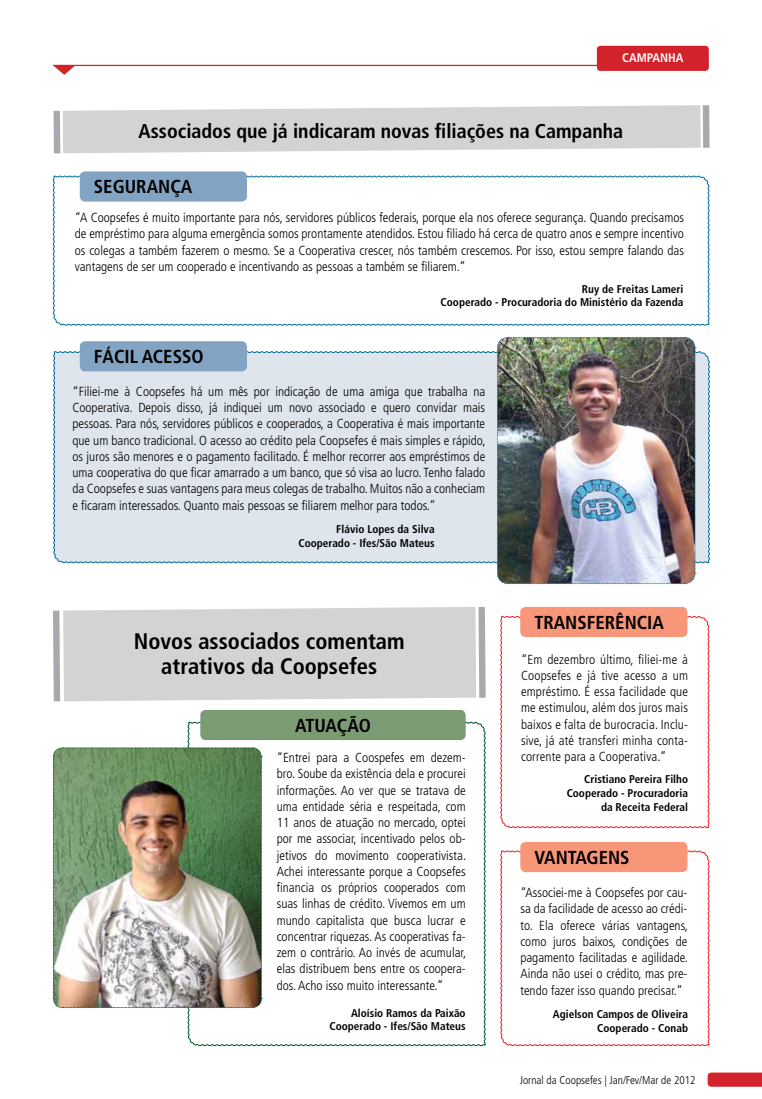
<style>
.page{position:relative;width:762px;height:1099px;background:#fff}
.page>*{position:absolute;margin:0;border:0;box-sizing:border-box;transform-origin:0 0}
.t1{font:condensed 22.5px/25px "Frutiger 67 Bold";color:#000;text-align:center}
.t2{font:condensed 20px "Frutiger 67 Bold";color:#000}
.t3{font:condensed 18.75px "Frutiger 67 Bold";color:#000}
.t4{font:300 condensed 13.12px/16.2px "Frutiger";color:#000;text-align:justify}
.t5{font:condensed 12.5px "Frutiger 67 Bold";color:#fff}
.t6{font:condensed 11.25px/13.8px "Frutiger 67 Bold";color:#000;text-align:right}
.t7{font:300 condensed 11.25px "Frutiger";color:#000}
</style>
<div class="page">
<svg style="left:707px;top:1072px;width:55px;height:14px"></svg>
<svg style="left:187px;top:721px;width:299px;height:325px"></svg>
<svg style="left:53px;top:175px;width:656px;height:151px"></svg>
<svg style="left:500px;top:616px;width:209px;height:212px"></svg>
<svg style="left:500px;top:850px;width:210px;height:196px"></svg>
<div style="left:53px;top:351px;width:657px;height:212px;background:#dee5ed"></div>
<div style="left:63px;top:607px;width:413px;height:94px;background:#d1d3d4"></div>
<div style="left:597px;top:46px;width:112px;height:25px;background:#d2232a;border-radius:4px"></div>
<hr style="left:53px;top:65px;width:656px;height:1px;background:#d2232a">
<svg style="left:53px;top:65px;width:22px;height:10px"></svg>
<img style="left:53px;top:747px;width:209px;height:261px">
<img style="left:497px;top:337px;width:199px;height:247px">
<svg style="left:53px;top:610px;width:7px;height:91px"></svg>
<svg style="left:54px;top:105px;width:655px;height:48px"></svg>
<svg style="left:478px;top:607px;width:8px;height:90px"></svg>
<div style="left:520px;top:607px;width:167px;height:30px;background:#f79679;border-radius:5px"></div>
<div style="left:80px;top:341px;width:167px;height:30px;background:#82a4c2;border-radius:5px"></div>
<div style="left:80px;top:171px;width:167px;height:30px;background:#82a4c2;border-radius:5px"></div>
<div style="left:520px;top:842px;width:167px;height:30px;background:#f79679;border-radius:5px"></div>
<div style="left:200px;top:710px;width:266px;height:30px;background:#7b9b74;border-radius:5px"></div>
<p class="t5" style="left:622px;top:50px;width:9px">campa</p>
<p class="t5" style="left:660px;top:50px;width:23px">nha</p>
<h2 class="t2" style="left:139px;top:119px;width:486px">Associados que já indicaram novas filiações na Campanha</h2>
<h3 class="t3" style="left:94px;top:175px;width:100px">SEGURANÇA</h3>
<p class="t4" style="left:75px;top:209px;width:611px">“A Coopsefes é muito importante para nós, servidores públicos federais, porque ela nos oferece segurança. Quando precisamos de empréstimo para alguma emergência somos prontamente atendidos. Estou filiado há cerca de quatro anos e sempre incentivo os colegas a também fazerem o mesmo. Se a Cooperativa crescer, nós também crescemos. Por isso, estou sempre falando das vantagens de ser um cooperado e incentivando as pessoas a também se filiarem.”</p>
<h3 class="t3" style="left:94px;top:345px;width:109px">fáci l ACESSO</h3>
<p class="t6" style="left:441px;top:282px;width:244px">Ruy de Freitas Lameri<br>Cooperado - Procuradoria do Ministério da Fazenda</p>
<p class="t4" style="left:72px;top:383px;width:415px">“Filiei-me à Coopsefes há um mês por indicação de uma amiga que trabalha na Cooperativa. Depois disso, já indiquei um novo associado e quero convidar mais pessoas. Para nós, servidores públicos e cooperados, a Cooperativa é mais importante que um banco tradicional. O acesso ao crédito pela Coopsefes é mais simples e rápido, os juros são menores e o pagamento facilitado. É melhor recorrer aos empréstimos de uma cooperativa do que ficar amarrado a um banco, que só visa ao lucro. Tenho falado da Coopsefes e suas vantagens para meus colegas de trabalho. Muitos não a conheciam e ficaram interessados. Quanto mais pessoas se filiarem melhor para todos.”</p>
<p class="t6" style="left:298px;top:522px;width:138px">Flávio Lopes da Silva<br>Cooperado - Ifes/São Mateus</p>
<h1 class="t1" style="left:134px;top:628px;width:272px">Novos associados comentam atrativos da Coopsefes</h1>
<h3 class="t3" style="left:295px;top:714px;width:54px">ATUAÇÃO</h3>
<h3 class="t3" style="left:534px;top:611px;width:72px">TRANSFERÊN</h3>
<h3 class="t3" style="left:637px;top:611px;width:29px">CIA</h3>
<p class="t4" style="left:521px;top:651px;width:169px">“Em dezembro último, filiei-me à Coopsefes e já tive acesso a um empréstimo. É essa facilidade que me estimulou, além dos juros mais baixos e falta de burocracia. Inclu&shy;sive, já até transferi minha conta-</p>
<p class="t4" style="left:277px;top:749px;width:190px">“Entrei para a Coospefes em dezem-</p>
<p class="t4" style="left:521px;top:748px;width:147px">corrente para a Cooperativa.”</p>
<p class="t4" style="left:277px;top:766px;width:191px">bro. Soube da existência dela e procurei informações. Ao ver que se tratava de uma entidade séria e respeitada, com 11 anos de atuação no mercado, optei por me associar, incentivado pelos ob&shy;jetivos do movimento cooperativista.<br>Achei interessante porque a Coopsefes financia os próprios cooperados com suas linhas de crédito. Vivemos em um mundo capitalista que busca lucrar e concentrar riquezas. As cooperativas fa&shy;zem o contrário. Ao invés de acumular, elas distribuem bens entre os coopera&shy;dos. Acho isso muito interessante.”</p>
<p class="t6" style="left:567px;top:772px;width:123px">Cristiano Pereira Filho<br>Cooperado - Procuradoria da Receita Federal</p>
<h3 class="t3" style="left:534px;top:846px;width:95px">vantag ens</h3>
<p class="t4" style="left:520px;top:884px;width:169px">“Associei-me à Coopsefes por cau&shy;sa da facilidade de acesso ao crédi&shy;to. Ela oferece várias vantagens, como juros baixos, condições de pagamento facilitadas e agilidade.<br>Ainda não usei o crédito, mas pre&shy;tendo fazer isso quando precisar.”</p>
<p class="t6" style="left:329px;top:1005px;width:138px">Aloísio Ramos da Paixão<br>Cooperado - Ifes/São Mateus</p>
<p class="t6" style="left:553px;top:1007px;width:137px">Agielson Campos de Oliveira<br>Cooperado - Conab</p>
<p class="t7" style="left:520px;top:1073px;width:177px">Jornal da Coopsefes | Jan/Fev/Mar de 2012</p>
</div>
